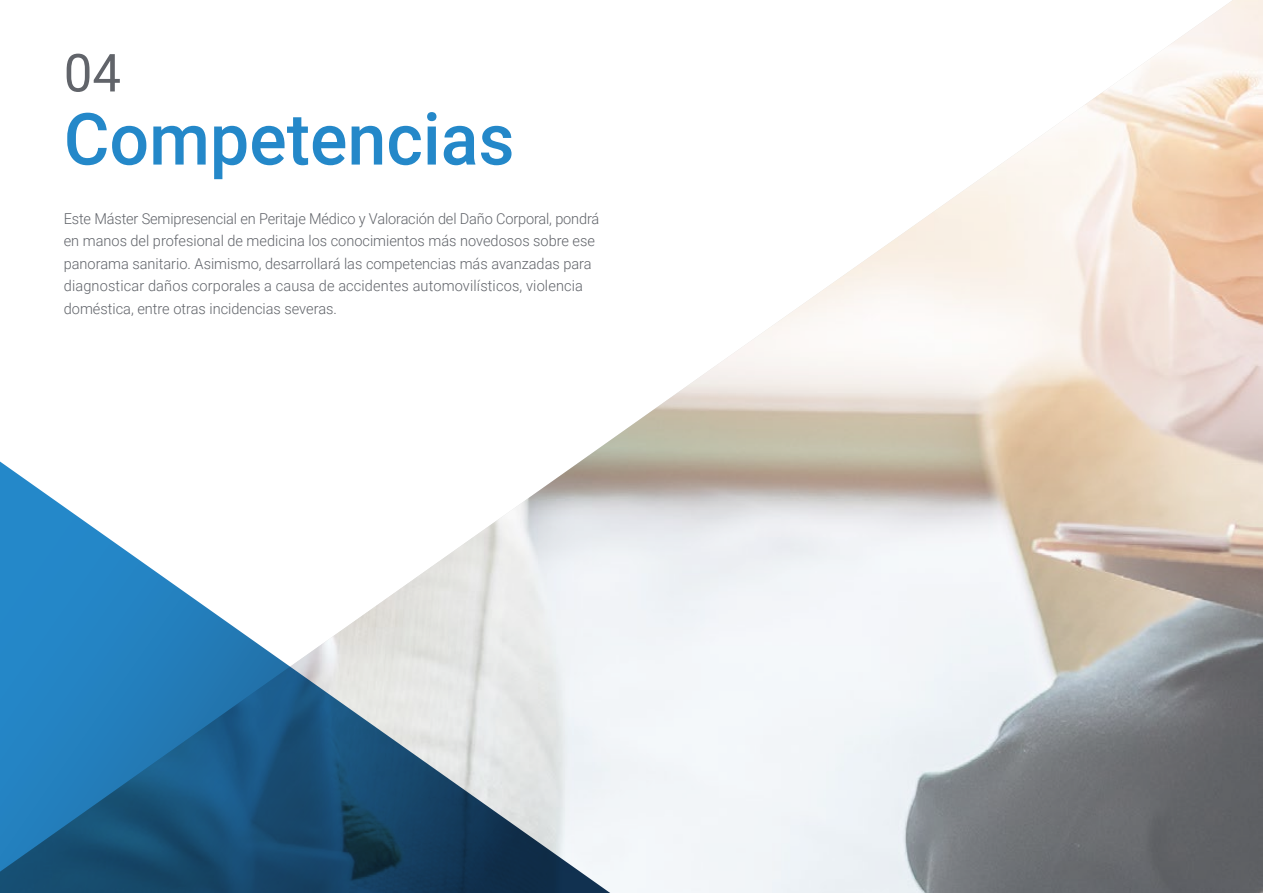
<style>
.page{position:relative;width:1263px;height:893px;background:#fff}
.page>*{position:absolute;margin:0;border:0;box-sizing:border-box;transform-origin:0 0}
.t1{font:500 72px "Roboto";color:#2488c9}
.t2{font:52.5px "Roboto";color:#61646a}
.t3{font:300 15px/22.5px "Roboto";color:#61646a}
</style>
<div class="page">
<img style="left:602px;top:0;width:661px;height:893px">
<svg style="left:0;top:446px;width:640px;height:447px"></svg>
<h2 class="t2" style="left:64px;top:36px;width:59px">04</h2>
<h1 class="t1" style="left:64px;top:89px;width:452px">Competencias</h1>
<p class="t3" style="left:64px;top:207px;width:537px">Este Máster Semipresencial en Peritaje Médico y Valoración del Daño Corporal, pondrá en manos del profesional de medicina los conocimientos más novedosos sobre ese panorama sanitario. Asimismo, desarrollará las competencias más avanzadas para diagnosticar daños corporales a causa de accidentes automovilísticos, violencia doméstica, entre otras incidencias severas.</p>
</div>
